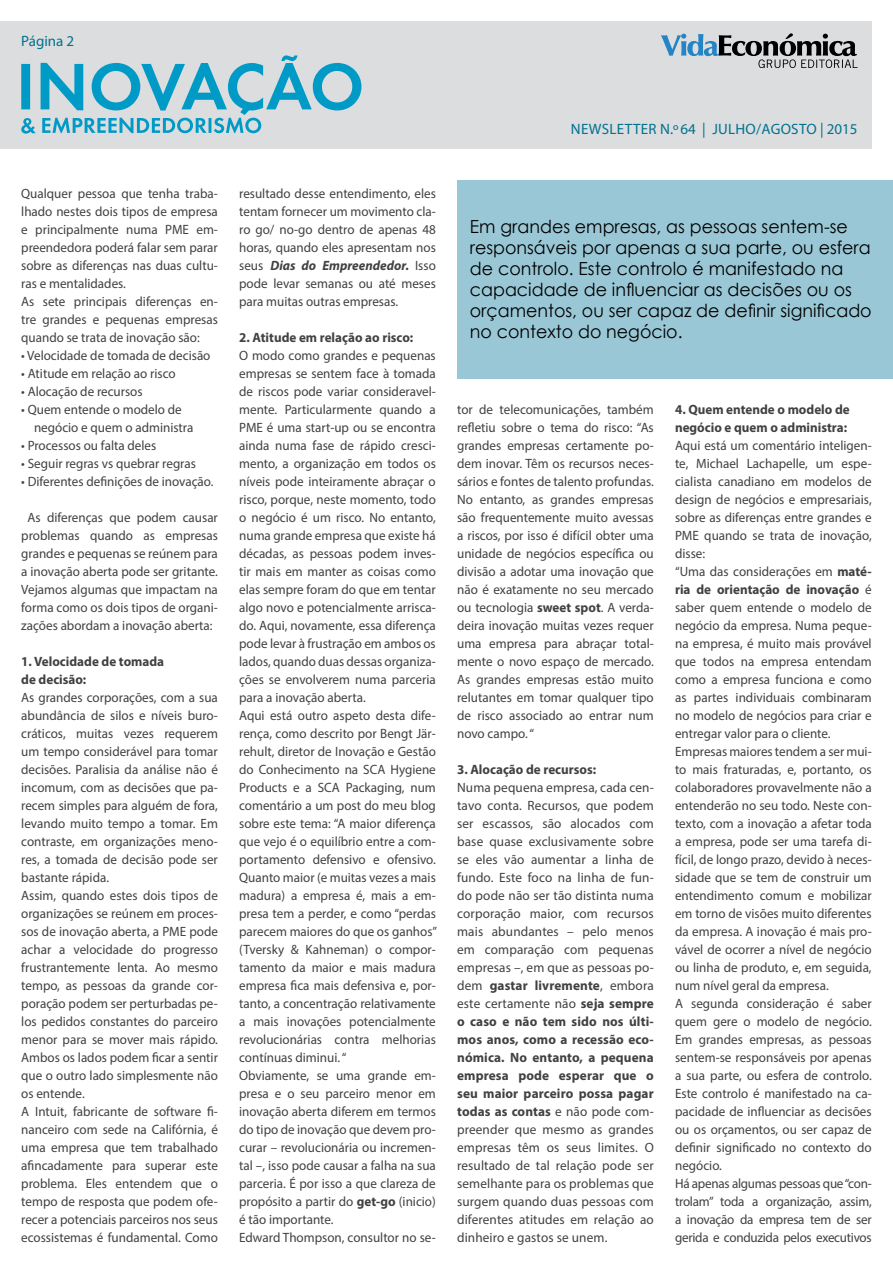
<style>
.page{position:relative;width:893px;height:1263px;background:#fff}
.page>*{position:absolute;margin:0;border:0;box-sizing:border-box;transform-origin:0 0}
.t1{font:18px/21px "Century Gothic";color:#000}
.t2{font:15px "Myriad Pro";letter-spacing:.02em;color:#00728f}
.t3{font:13.5px/18px "Myriad Pro";color:#414042}
.t4{font:700 13.5px/18px "Myriad Pro";color:#414042}
.s1{font-weight:700;font-style:italic}
.s2{font-weight:700}
</style>
<div class="page">
<div style="left:0;top:21px;width:872px;height:128px;background:#dcddde"></div>
<svg style="left:661px;top:33px;width:196px;height:35px"></svg>
<svg style="left:21px;top:55px;width:340px;height:79px"></svg>
<div style="left:457px;top:180px;width:436px;height:198px;background:#9ac7d6"></div>
<p class="t2" style="left:21px;top:32px;width:55px">Página 2</p>
<p class="t3" style="left:21px;top:184px;width:198px">Qualquer pessoa que tenha traba&shy;lhado nestes dois tipos de empresa e principalmente numa PME em&shy;preendedora poderá falar sem parar sobre as diferenças nas duas cultu&shy;ras e mentalidades.<br>As sete principais diferenças en&shy;tre grandes e pequenas empresas quando se trata de inovação são:</p>
<p class="t3" style="left:21px;top:346px;width:191px">• Velocidade de tomada de decisão</p>
<p class="t3" style="left:21px;top:364px;width:156px">• Atitude em relação ao risco</p>
<p class="t3" style="left:21px;top:382px;width:123px">• Alocação de recursos</p>
<p class="t3" style="left:34px;top:400px;width:161px;text-indent:-13px">• Quem entende o modelo de negócio e quem o administra</p>
<p class="t3" style="left:21px;top:436px;width:137px">• Processos ou falta deles</p>
<p class="t3" style="left:21px;top:454px;width:176px">• Seguir regras vs quebrar regras</p>
<p class="t3" style="left:21px;top:472px;width:194px">• Diferentes definições de inovação.</p>
<p class="t3" style="left:21px;top:508px;width:198px;text-align:center">As diferenças que podem causar problemas quando as empresas grandes e pequenas se reúnem para a inovação aberta pode ser gritante.<br>Vejamos algumas que impactam na forma como os dois tipos de organi&shy;zações abordam a inovação aberta:</p>
<p class="t4" style="left:21px;top:652px;width:144px">1. Velocidade de tomada de decisão:</p>
<p class="t3" style="left:21px;top:688px;width:198px">As grandes corporações, com a sua abundância de silos e níveis buro&shy;cráticos, muitas vezes requerem um tempo considerável para tomar decisões. Paralisia da análise não é incomum, com as decisões que pa&shy;recem simples para alguém de fora, levando muito tempo a tomar. Em contraste, em organizações meno&shy;res, a tomada de decisão pode ser bastante rápida.<br>Assim, quando estes dois tipos de organizações se reúnem em proces&shy;sos de inovação aberta, a PME pode achar a velocidade do progresso frustrantemente lenta. Ao mesmo tempo, as pessoas da grande cor&shy;poração podem ser perturbadas pe&shy;los pedidos constantes do parceiro menor para se mover mais rápido.<br>Ambos os lados podem ficar a sentir que o outro lado simplesmente não os entende.<br>A Intuit, fabricante de software fi&shy;nanceiro com sede na Califórnia, é uma empresa que tem trabalhado afincadamente para superar este problema. Eles entendem que o tempo de resposta que podem ofe&shy;recer a potenciais parceiros nos seus ecossistemas é fundamental. Como</p>
<p class="t3" style="left:239px;top:184px;width:198px;text-align:justify">resultado desse entendimento, eles tentam fornecer um movimento cla&shy;ro go/ no-go dentro de apenas 48 horas, quando eles apresentam nos seus <span class="s1">Dias do Empreendedor.</span> Isso pode levar semanas ou até meses para muitas outras empresas.</p>
<p class="t4" style="left:239px;top:328px;width:176px">2. Atitude em relação ao risco:</p>
<p class="t3" style="left:239px;top:346px;width:199px">O modo como grandes e pequenas empresas se sentem face à tomada de riscos pode variar consideravel&shy;mente. Particularmente quando a<br>PME é uma start-up ou se encontra ainda numa fase de rápido cresci&shy;mento, a organização em todos os níveis pode inteiramente abraçar o risco, porque, neste momento, todo o negócio é um risco. No entanto, numa grande empresa que existe há décadas, as pessoas podem inves&shy;tir mais em manter as coisas como elas sempre foram do que em tentar algo novo e potencialmente arrisca&shy;do. Aqui, novamente, essa diferença pode levar à frustração em ambos os lados, quando duas dessas organiza&shy;ções se envolverem numa parceria para a inovação aberta.<br>Aqui está outro aspeto desta dife&shy;rença, como descrito por Bengt Jär&shy;rehult, diretor de Inovação e Gestão do Conhecimento na SCA Hygiene<br>Products e a SCA Packaging, num comentário a um post do meu blog sobre este tema: “A maior diferença que vejo é o equilíbrio entre a com&shy;portamento defensivo e ofensivo.<br>Quanto maior (e muitas vezes a mais madura) a empresa é, mais a em&shy;presa tem a perder, e como “perdas parecem maiores do que os ganhos” (Tversky &amp; Kahneman) o compor&shy;tamento da maior e mais madura empresa fica mais defensiva e, por&shy;tanto, a concentração relativamente a mais inovações potencialmente revolucionárias contra melhorias contínuas diminui. “<br>Obviamente, se uma grande em&shy;presa e o seu parceiro menor em inovação aberta diferem em termos do tipo de inovação que devem pro&shy;curar – revolucionária ou incremen&shy;tal –, isso pode causar a falha na sua parceria. É por isso a que clareza de propósito a partir do <span class="s2">get-go</span> (inicio) é tão importante.<br>Edward Thompson, consultor no se-</p>
<p class="t2" style="left:571px;top:120px;width:288px">NEWSLETTER N.º64 | JULHO/AGOSTO | 2015</p>
<p class="t1" style="left:470px;top:216px;width:403px">Em grandes empresas, as pessoas sentem-se responsáveis por apenas a sua parte, ou esfera de controlo. Este controlo é manifestado na capacidade de influenciar as decisões ou os orçamentos, ou ser capaz de definir significado no contexto do negócio.</p>
<p class="t3" style="left:457px;top:400px;width:198px;text-align:justify">tor de telecomunicações, também refletiu sobre o tema do risco: “As grandes empresas certamente po&shy;dem inovar. Têm os recursos neces&shy;sários e fontes de talento profundas.<br>No entanto, as grandes empresas são frequentemente muito avessas a riscos, por isso é difícil obter uma unidade de negócios específica ou divisão a adotar uma inovação que não é exatamente no seu mercado ou tecnologia <span class="s2">sweet spot</span>. A verda&shy;deira inovação muitas vezes requer uma empresa para abraçar total&shy;mente o novo espaço de mercado.<br>As grandes empresas estão muito relutantes em tomar qualquer tipo de risco associado ao entrar num novo campo. “</p>
<p class="t4" style="left:457px;top:760px;width:140px">3. Alocação de recursos:</p>
<p class="t3" style="left:457px;top:778px;width:198px;text-align:justify">Numa pequena empresa, cada cen&shy;tavo conta. Recursos, que podem ser escassos, são alocados com base quase exclusivamente sobre se eles vão aumentar a linha de fundo. Este foco na linha de fun&shy;do pode não ser tão distinta numa corporação maior, com recursos mais abundantes – pelo menos em comparação com pequenas empresas –, em que as pessoas po&shy;dem <span class="s2">gastar livremente</span>, embora este certamente não <span class="s2">seja sempre o caso e não tem sido nos últi&shy;mos anos, como a recessão eco&shy;nómica. No entanto, a pequena empresa pode esperar que o seu maior parceiro possa pagar todas as contas</span> e não pode com&shy;preender que mesmo as grandes empresas têm os seus limites. O resultado de tal relação pode ser semelhante para os problemas que surgem quando duas pessoas com diferentes atitudes em relação ao dinheiro e gastos se unem.</p>
<p class="t4" style="left:675px;top:400px;width:176px">4. Quem entende o modelo de negócio e quem o administra:</p>
<p class="t3" style="left:675px;top:436px;width:198px">Aqui está um comentário inteligen&shy;te, Michael Lachapelle, um espe&shy;cialista canadiano em modelos de design de negócios e empresariais, sobre as diferenças entre grandes e<br>PME quando se trata de inovação, disse:<br>“Uma das considerações em <span class="s2">maté&shy;ria de orientação de inovação</span> é saber quem entende o modelo de negócio da empresa. Numa peque&shy;na empresa, é muito mais provável que todos na empresa entendam como a empresa funciona e como as partes individuais combinaram no modelo de negócios para criar e entregar valor para o cliente.<br>Empresas maiores tendem a ser mui&shy;to mais fraturadas, e, portanto, os colaboradores provavelmente não a entenderão no seu todo. Neste con&shy;texto, com a inovação a afetar toda a empresa, pode ser uma tarefa di&shy;fícil, de longo prazo, devido à neces&shy;sidade que se tem de construir um entendimento comum e mobilizar em torno de visões muito diferentes da empresa. A inovação é mais pro&shy;vável de ocorrer a nível de negócio ou linha de produto, e, em seguida, num nível geral da empresa.<br>A segunda consideração é saber quem gere o modelo de negócio.<br>Em grandes empresas, as pessoas sentem-se responsáveis por apenas a sua parte, ou esfera de controlo.<br>Este controlo é manifestado na ca&shy;pacidade de influenciar as decisões ou os orçamentos, ou ser capaz de definir significado no contexto do negócio.<br>Há apenas algumas pessoas que “con&shy;trolam” toda a organização, assim, a inovação da empresa tem de ser gerida e conduzida pelos executivos</p>
</div>
